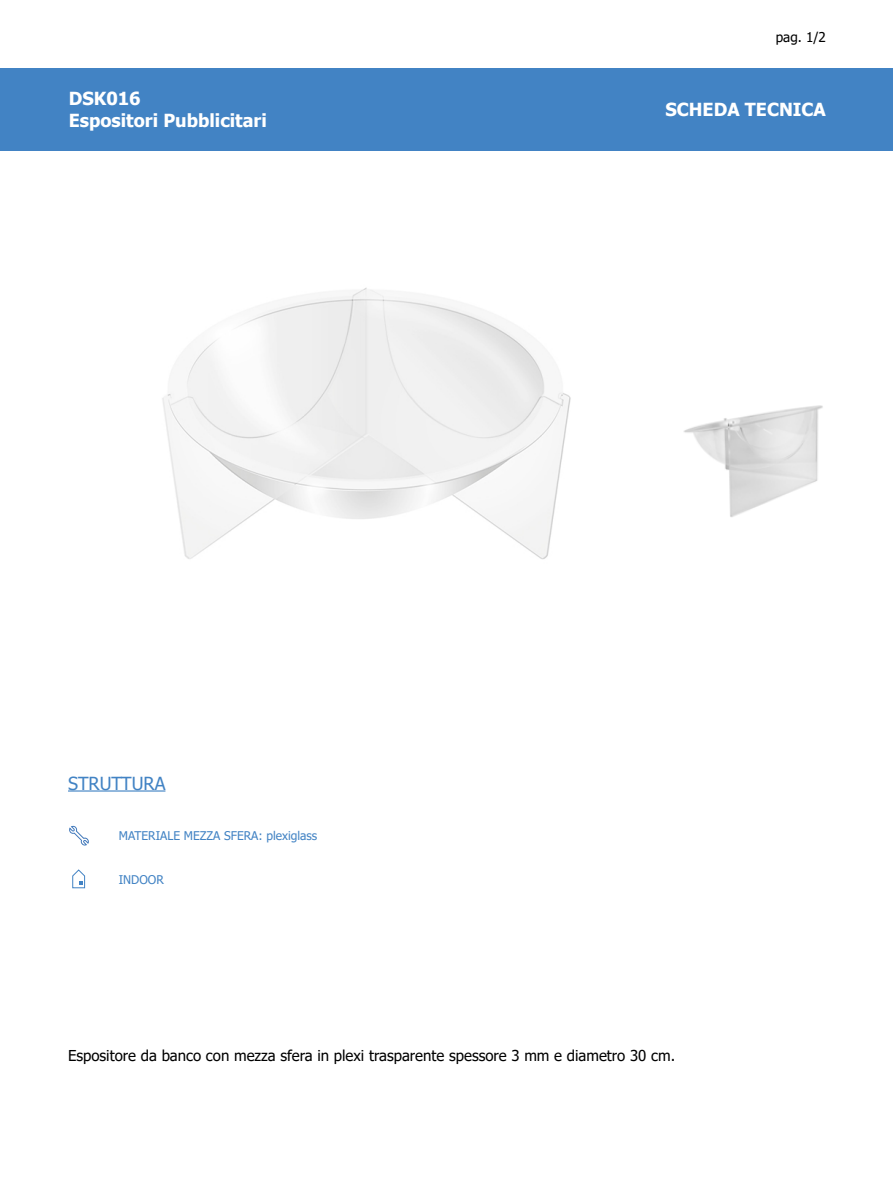
<style>
.page{position:relative;width:893px;height:1187px;background:#fff}
.page>*{position:absolute;margin:0;border:0;box-sizing:border-box;transform-origin:0 0}
.t1{font:700 18px/21.6px "Tahoma";color:#fff}
.t2{font:18px "Tahoma";color:#4283c4}
.t3{font:15px "Tahoma";color:#000}
.t4{font:13.5px "Tahoma";color:#000}
.t5{font:12px "Tahoma";color:#4283c4}
</style>
<div class="page">
<svg style="left:72px;top:869px;width:13px;height:19px"></svg>
<hr style="left:68px;top:790px;width:97px;height:1px;background:#4283c4">
<svg style="left:69px;top:825px;width:20px;height:21px"></svg>
<div style="left:0;top:68px;width:893px;height:82px;background:#4283c4"></div>
<img style="left:162px;top:288px;width:409px;height:272px">
<img style="left:683px;top:405px;width:140px;height:112px">
<p class="t1" style="left:69px;top:89px;width:200px">DSK016<br>Espositori Pubblicitari</p>
<p class="t2" style="left:68px;top:770px;width:99px">STRUTTURA</p>
<p class="t5" style="left:119px;top:827px;width:200px">MATERIALE MEZZA SFERA: plexiglass</p>
<p class="t5" style="left:119px;top:871px;width:47px">INDOOR</p>
<p class="t4" style="left:776px;top:28px;width:52px">pag. 1/2</p>
<p class="t1" style="left:678px;top:91px;width:162px">SCHEDA TECNICA</p>
<p class="t1" style="left:665px;top:99px;width:162px">SCHEDA TECNICA</p>
<p class="t3" style="left:68px;top:1045px;width:609px">Espositore da banco con mezza sfera in plexi trasparente spessore 3 mm e diametro 30 cm.</p>
</div>
